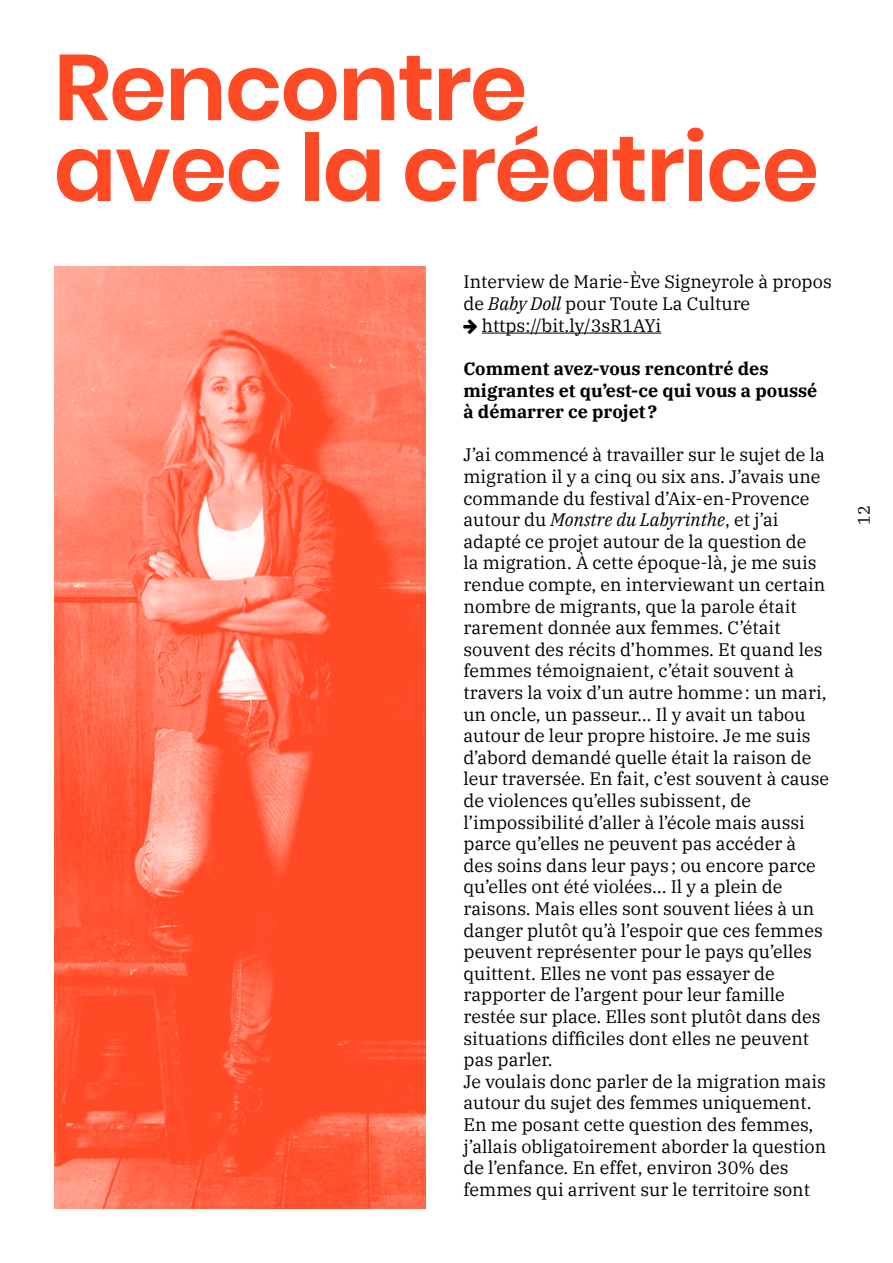
<style>
.page{position:relative;width:893px;height:1263px;background:#fff}
.page>*{position:absolute;margin:0;border:0;box-sizing:border-box;transform-origin:0 0}
.t1{font:600 93px/80.8px "Poppins";letter-spacing:-.02em;color:#ff4a26}
.t2{font:18px/21.6px "IBM Plex Serif";color:#000}
.t3{font:700 18px/21.6px "IBM Plex Serif";color:#000}
.t4{font:16.5px "IBM Plex Serif";color:#000}
.s1{font-style:italic}
</style>
<div class="page">
<hr style="left:482px;top:333px;width:179px;height:1px;background:#000">
<img style="left:54px;top:266px;width:371px;height:943px">
<h1 class="t1" style="left:54px;top:48px;width:767px">Rencontre<br>avec la créatrice</h1>
<p class="t2" style="left:463px;top:270px;width:370px">Interview de Marie-Ève Signeyrole à propos</p>
<p class="t2" style="left:463px;top:291px;width:288px">de <span class="s1">Baby Doll</span> pour Toute La Culture</p>
<p class="t2" style="left:482px;top:313px;width:181px">https://bit.ly/3sR1AYi</p>
<p class="t3" style="left:463px;top:356px;width:355px">Comment avez-vous rencontré des migrantes et qu’est-ce qui vous a poussé à démarrer ce projet?</p>
<p class="t2" style="left:463px;top:443px;width:367px">J’ai commencé à travailler sur le sujet de la migration il y a cinq ou six ans. J’avais une commande du festival d’Aix-en-Provence autour du <span class="s1">Monstre du Labyrinthe</span>, et j’ai adapté ce projet autour de la question de<br>la migration. À cette époque-là, je me suis rendue compte, en interviewant un certain nombre de migrants, que la parole était rarement donnée aux femmes. C’était souvent des récits d’hommes. Et quand les femmes témoignaient, c’était souvent à travers la voix d’un autre homme: un mari, un oncle, un passeur… Il y avait un tabou autour de leur propre histoire. Je me suis d’abord demandé quelle était la raison de leur traversée. En fait, c’est souvent à cause de violences qu’elles subissent, de l’impossibilité d’aller à l’école mais aussi parce qu’elles ne peuvent pas accéder à des soins dans leur pays ; ou encore parce qu’elles ont été violées… Il y a plein de raisons. Mais elles sont souvent liées à un danger plutôt qu’à l’espoir que ces femmes peuvent représenter pour le pays qu’elles quittent. Elles ne vont pas essayer de rapporter de l’argent pour leur famille restée sur place. Elles sont plutôt dans des situations difficiles dont elles ne peuvent pas parler.<br>Je voulais donc parler de la migration mais autour du sujet des femmes uniquement.<br>En me posant cette question des femmes, j’allais obligatoirement aborder la question de l’enfance. En effet, environ 30% des femmes qui arrivent sur le territoire sont</p>
<p class="t4" style="left:851px;top:525px;width:21px;rotate:-90deg">12</p>
</div>
